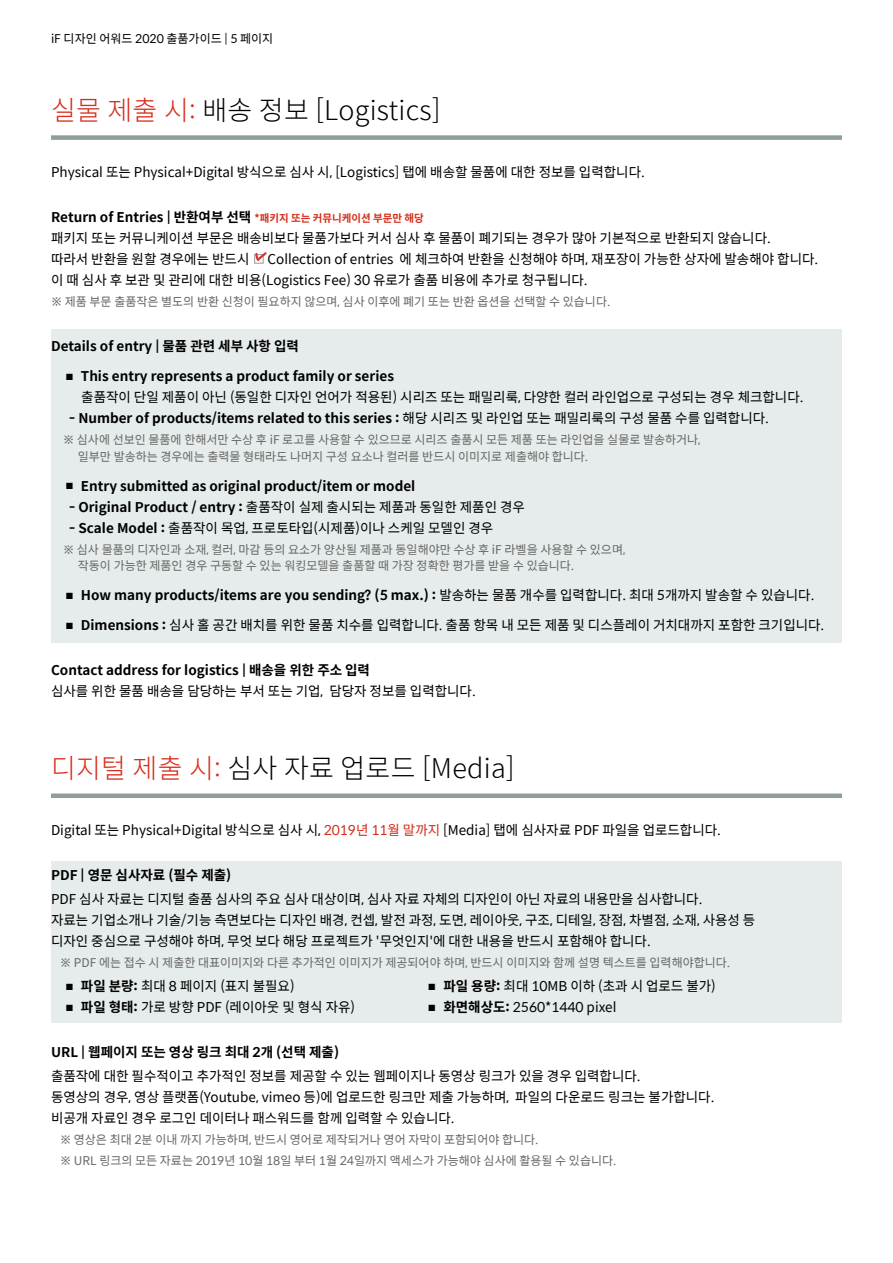
<style>
.page{position:relative;width:893px;height:1263px;background:#fff}
.page>*{position:absolute;margin:0;border:0;box-sizing:border-box;transform-origin:0 0}
.t1{font:300 27px "Spoqa Han Sans";letter-spacing:.01em;color:#000}
.t2{font:13.5px/21px "Spoqa Han Sans";color:#000}
.t3{font:700 13.5px "Spoqa Han Sans";color:#000}
.t4{font:12px/16.5px "Spoqa Han Sans";color:#686867}
.t5{font:12px "Spoqa Han Sans";color:#000}
.s1{color:#d82c1c}
.s2{font-weight:700}
.s3{font-weight:700;font-size:10.5px;color:#d62e1c}
.s4{font-weight:400}
.s5{color:#d52d1b}
</style>
<div class="page">
<div style="left:51px;top:330px;width:791px;height:313px;background:#e6ebeb"></div>
<div style="left:51px;top:861px;width:791px;height:162px;background:#e6ebeb"></div>
<div style="left:51px;top:135px;width:791px;height:5px;background:#8f9d9d"></div>
<div style="left:51px;top:793px;width:791px;height:5px;background:#8f9d9d"></div>
<svg style="left:254px;top:252px;width:13px;height:12px"></svg>
<p class="t5" style="left:51px;top:31px;width:224px">iF 디자인 어워드 2020 출품가이드 | 5 페이지</p>
<h1 class="t1" style="left:51px;top:95px;width:391px"><span class="s1">실물 제출 시:</span> 배송 정보 [Logistics]</h1>
<p class="t2" style="left:51px;top:162px;width:595px">Physical 또는 Physical+Digital 방식으로 심사 시, [Logistics] 탭에 배송할 물품에 대한 정보를 입력합니다.</p>
<p class="t2" style="left:51px;top:207px;width:721px"><span class="s2">Return of Entries | 반환여부 선택</span> <span class="s3">*패키지 또는 커뮤니케이션 부문만 해당<br></span>패키지 또는 커뮤니케이션 부문은 배송비보다 물품가보다 커서 심사 후 물품이 폐기되는 경우가 많아 기본적으로 반환되지 않습니다. 따라서 반환을 원할 경우에는 반드시</p>
<p class="t2" style="left:51px;top:249px;width:769px;text-indent:217px">Collection of entries 에 체크하여 반환을 신청해야 하며, 재포장이 가능한 상자에 발송해야 합니다. 이 때 심사 후 보관 및 관리에 대한 비용(Logistics Fee) 30 유로가 출품 비용에 추가로 청구됩니다.</p>
<p class="t4" style="left:51px;top:294px;width:561px">※ 제품 부문 출품작은 별도의 반환 신청이 필요하지 않으며, 심사 이후에 폐기 또는 반환 옵션을 선택할 수 있습니다.</p>
<p class="t3" style="left:51px;top:339px;width:249px">Details of entry | 물품 관련 세부 사항 입력</p>
<p class="t2" style="left:81px;top:366px;width:724px;text-indent:-15px">■ <span class="s2">This entry represents a product family or series<br></span>출품작이 단일 제품이 아닌 (동일한 디자인 언어가 적용된) 시리즈 또는 패밀리룩, 다양한 컬러 라인업으로 구성되는 경우 체크합니다.</p>
<p class="t3" style="left:69px;top:411px;width:701px">- Number of products/items related to this series : <span class="s4">해당 시리즈 및 라인업 또는 패밀리룩의 구성 물품 수를 입력합니다.</span></p>
<p class="t4" style="left:78px;top:432px;width:624px;text-indent:-15px">※ 심사에 선보인 물품에 한해서만 수상 후 iF 로고를 사용할 수 있으므로 시리즈 출품시 모든 제품 또는 라인업을 실물로 발송하거나, 일부만 발송하는 경우에는 출력물 형태라도 나머지 구성 요소나 컬러를 반드시 이미지로 제출해야 합니다.</p>
<p class="t3" style="left:66px;top:478px;width:351px">■ Entry submitted as original product/item or model</p>
<p class="t3" style="left:69px;top:499px;width:457px">- Original Product / entry : <span class="s4">출품작이 실제 출시되는 제품과 동일한 제품인 경우</span></p>
<p class="t2" style="left:69px;top:517px;width:426px"><span class="s2">- Scale Model :</span> 출품작이 목업, 프로토타입(시제품)이나 스케일 모델인 경우</p>
<p class="t4" style="left:78px;top:541px;width:549px;text-indent:-15px">※ 심사 물품의 디자인과 소재, 컬러, 마감 등의 요소가 양산될 제품과 동일해야만 수상 후 iF 라벨을 사용할 수 있으며, 작동이 가능한 제품인 경우 구동할 수 있는 워킹모델을 출품할 때 가장 정확한 평가를 받을 수 있습니다.</p>
<p class="t3" style="left:66px;top:588px;width:750px">■ How many products/items are you sending? (5 max.) : <span class="s4">발송하는 물품 개수를 입력합니다. 최대 5개까지 발송할 수 있습니다.</span></p>
<p class="t2" style="left:66px;top:615px;width:760px">■ <span class="s2">Dimensions :</span> 심사 홀 공간 배치를 위한 물품 치수를 입력합니다. 출품 항목 내 모든 제품 및 디스플레이 거치대까지 포함한 크기입니다.</p>
<p class="t3" style="left:51px;top:663px;width:321px">Contact address for logistics | 배송을 위한 주소 입력</p>
<p class="t2" style="left:51px;top:681px;width:426px">심사를 위한 물품 배송을 담당하는 부서 또는 기업, 담당자 정보를 입력합니다.</p>
<h1 class="t1" style="left:51px;top:753px;width:465px"><span class="s1">디지털 제출 시:</span> 심사 자료 업로드 [Media]</h1>
<p class="t2" style="left:51px;top:820px;width:671px">Digital 또는 Physical+Digital 방식으로 심사 시, <span class="s5">2019년 11월 말까지</span> [Media] 탭에 심사자료 PDF 파일을 업로드합니다.</p>
<p class="t3" style="left:51px;top:867px;width:182px">PDF | 영문 심사자료 (필수 제출)</p>
<p class="t2" style="left:51px;top:889px;width:706px">PDF 심사 자료는 디지털 출품 심사의 주요 심사 대상이며, 심사 자료 자체의 디자인이 아닌 자료의 내용만을 심사합니다.<br>자료는 기업소개나 기술/기능 측면보다는 디자인 배경, 컨셉, 발전 과정, 도면, 레이아웃, 구조, 디테일, 장점, 차별점, 소재, 사용성 등 디자인 중심으로 구성해야 하며, 무엇 보다 해당 프로젝트가 '무엇인지'에 대한 내용을 반드시 포함해야 합니다.</p>
<p class="t4" style="left:60px;top:955px;width:672px">※ PDF 에는 접수 시 제출한 대표이미지와 다른 추가적인 이미지가 제공되어야 하며, 반드시 이미지와 함께 설명 텍스트를 입력해야합니다.</p>
<p class="t2" style="left:66px;top:976px;width:230px">■ <span class="s2">파일 분량:</span> 최대 8 페이지 (표지 불필요)</p>
<p class="t2" style="left:66px;top:997px;width:291px">■ <span class="s2">파일 형태:</span> 가로 방향 PDF (레이아웃 및 형식 자유)</p>
<p class="t3" style="left:51px;top:1044px;width:290px">URL | 웹페이지 또는 영상 링크 최대 2개 (선택 제출)</p>
<p class="t2" style="left:51px;top:1066px;width:665px">출품작에 대한 필수적이고 추가적인 정보를 제공할 수 있는 웹페이지나 동영상 링크가 있을 경우 입력합니다.<br>동영상의 경우, 영상 플랫폼(Youtube, vimeo 등)에 업로드한 링크만 제출 가능하며, 파일의 다운로드 링크는 불가합니다. 비공개 자료인 경우 로그인 데이터나 패스워드를 함께 입력할 수 있습니다.</p>
<p class="t4" style="left:60px;top:1129px;width:558px;line-height:21px">※ 영상은 최대 2분 이내 까지 가능하며, 반드시 영어로 제작되거나 영어 자막이 포함되어야 합니다.<br>※ URL 링크의 모든 자료는 2019년 10월 18일 부터 1월 24일까지 액세스가 가능해야 심사에 활용될 수 있습니다.</p>
<p class="t2" style="left:429px;top:976px;width:289px">■ <span class="s2">파일 용량:</span> 최대 10MB 이하 (초과 시 업로드 불가)</p>
<p class="t2" style="left:429px;top:997px;width:189px">■ <span class="s2">화면해상도:</span> 2560*1440 pixel</p>
</div>
